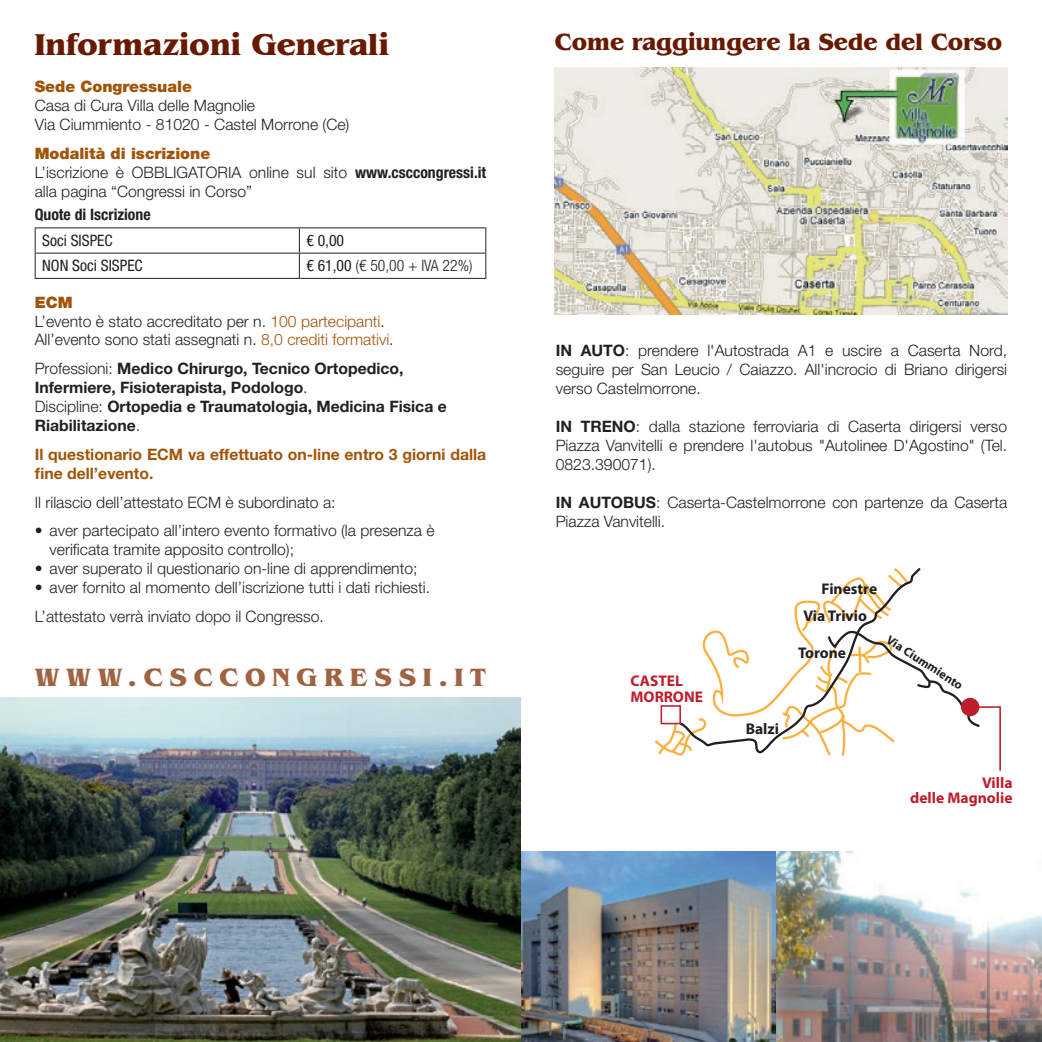
<style>
.page{position:relative;width:1042px;height:1042px;background:#fff}
.page>*{position:absolute;margin:0;border:0;box-sizing:border-box;transform-origin:0 0}
.t1{font:700 31.5px "Benguiat Std";color:#671a00}
.t2{font:700 26.25px "Benguiat Std";letter-spacing:.26em;color:#9f6343}
.t3{font:700 24.5px "Benguiat Std";color:#671a00;scale:.95 1}
.t4{font:300 15.75px/18.9px "Helvetica Neue LT Std";color:#231f20}
.t5{font:700 15.75px/18.9px "Helvetica Neue LT Std";color:#231f20}
.t6{font:700 15.75px/18.9px "Helvetica Neue LT Std";color:#a15409}
.t7{font:condensed 15.75px "Helvetica Neue LT Std";color:#231f20}
.t8{font:300 condensed 15.75px "Helvetica Neue LT Std";color:#231f20}
.t9{font:700 condensed 15.75px "Helvetica Neue LT Std";color:#231f20}
.t10{font:900 15.75px "Helvetica Neue LT Std";color:#a15409}
.t11{font:700 15.4px/15.4px "Myriad Pro";color:#be1d2c}
.t12{font:700 15.4px "Myriad Pro";color:#231f20}
.t13{font:700 12.42px "Myriad Pro";color:#231f20}
.s1{font-weight:900;color:#a15409}
.s2{font-weight:700;font-stretch:condensed}
.s3{font-weight:400}
.s4{color:#a15409}
.s5{font-weight:300}
.s6{font-weight:700}
</style>
<div class="page">
<hr style="left:35px;top:227px;width:264px;height:1px;background:#231f20">
<hr style="left:299px;top:227px;width:187px;height:1px;background:#231f20">
<hr style="left:35px;top:253px;width:264px;height:1px;background:#231f20">
<svg style="left:35px;top:228px;width:1px;height:50px"></svg>
<hr style="left:299px;top:253px;width:187px;height:1px;background:#231f20">
<svg style="left:299px;top:228px;width:1px;height:50px"></svg>
<svg style="left:485px;top:228px;width:1px;height:50px"></svg>
<hr style="left:35px;top:278px;width:264px;height:1px;background:#231f20">
<hr style="left:299px;top:278px;width:187px;height:1px;background:#231f20">
<img style="left:555px;top:67px;width:452px;height:248px">
<svg style="left:654px;top:568px;width:347px;height:203px"></svg>
<img style="left:521px;top:851px;width:255px;height:191px">
<img style="left:776px;top:851px;width:266px;height:191px">
<img style="left:0;top:698px;width:521px;height:344px">
<h1 class="t1" style="left:35px;top:27px;width:355px">Informazioni Generali</h1>
<h3 class="t3" style="left:555px;top:28px;width:472px">Come raggiungere la Sede del Corso</h3>
<p class="t10" style="left:35px;top:77px;width:159px">Sede Congressuale</p>
<p class="t4" style="left:35px;top:96px;width:316px">Casa di Cura Villa delle Magnolie<br>Via Ciummiento - 81020 - Castel Morrone (Ce)</p>
<p class="t4" style="left:35px;top:143px;width:453px"><span class="s1">Modalità di iscrizione<br></span>L’iscrizione è OBBLIGATORIA online sul sito <span class="s2">www.csccongressi.it </span>alla pagina “Congressi in Corso”</p>
<p class="t9" style="left:35px;top:205px;width:117px">Quote di Iscrizione</p>
<p class="t7" style="left:42px;top:231px;width:72px">Soci SISPEC</p>
<p class="t7" style="left:306px;top:231px;width:39px">€ 0,00</p>
<p class="t7" style="left:42px;top:257px;width:102px">NON Soci SISPEC</p>
<p class="t8" style="left:306px;top:257px;width:168px"><span class="s3">€ 61,00</span> (€ 50,00 + IVA 22%)</p>
<p class="t4" style="left:35px;top:292px;width:360px"><span class="s1">ECM<br></span>L’evento è stato accreditato per n. <span class="s4">100 partecipanti</span>.<br>All’evento sono stati assegnati n. <span class="s4">8,0 crediti formativi</span>.</p>
<p class="t5" style="left:35px;top:359px;width:413px"><span class="s5">Professioni:</span> Medico Chirurgo, Tecnico Ortopedico, Infermiere, Fisioterapista, Podologo<span class="s5">.<br>Discipline:</span> Ortopedia e Traumatologia, Medicina Fisica e Riabilitazione<span class="s5">.</span></p>
<p class="t6" style="left:35px;top:444px;width:453px">Il questionario ECM va effettuato on-line entro 3 giorni dalla fine dell’evento.</p>
<p class="t4" style="left:35px;top:492px;width:302px">Il rilascio dell’attestato ECM è subordinato a:</p>
<p class="t4" style="left:50px;top:521px;width:386px;text-indent:-15px">• aver partecipato all’intero evento formativo (la presenza è verificata tramite apposito controllo);</p>
<p class="t4" style="left:35px;top:559px;width:384px">• aver superato il questionario on-line di apprendimento;</p>
<p class="t4" style="left:35px;top:573px;width:397px;line-height:28.9px">• aver fornito al momento dell’iscrizione tutti i dati richiesti.<br>L’attestato verrà inviato dopo il Congresso.</p>
<p class="t4" style="left:556px;top:341px;width:453px;text-align:justify"><span class="s6">IN AUTO</span>: prendere l'Autostrada A1 e uscire a Caserta Nord, seguire per San Leucio / Caiazzo. All'incrocio di Briano dirigersi verso Castelmorrone.</p>
<p class="t4" style="left:556px;top:417px;width:453px;text-align:justify"><span class="s6">IN TRENO</span>: dalla stazione ferroviaria di Caserta dirigersi verso Piazza Vanvitelli e prendere l'autobus "Autolinee D'Agostino" (Tel.<br>0823.390071).</p>
<p class="t4" style="left:556px;top:492px;width:453px"><span class="s6">IN AUTOBUS</span>: Caserta-Castelmorrone con partenze da Caserta<br>Piazza Vanvitelli.</p>
<p class="t12" style="left:821px;top:578px;width:57px">Finestre</p>
<p class="t12" style="left:803px;top:606px;width:65px">Via Trivio</p>
<h2 class="t2" style="left:35px;top:662px;width:453px">WWW.CSCCONGRESSI.IT</h2>
<p class="t11" style="left:630px;top:672px;width:74px">CASTEL<br>MORRONE</p>
<p class="t12" style="left:798px;top:642px;width:50px">Torone</p>
<p class="t12" style="left:746px;top:719px;width:35px">Balzi</p>
<p class="t13" style="left:892px;top:632px;width:89px;rotate:33deg">Via Ciummiento</p>
<p class="t11" style="left:910px;top:774px;width:104px;text-align:right">Villa<br>delle Magnolie</p>
</div>
